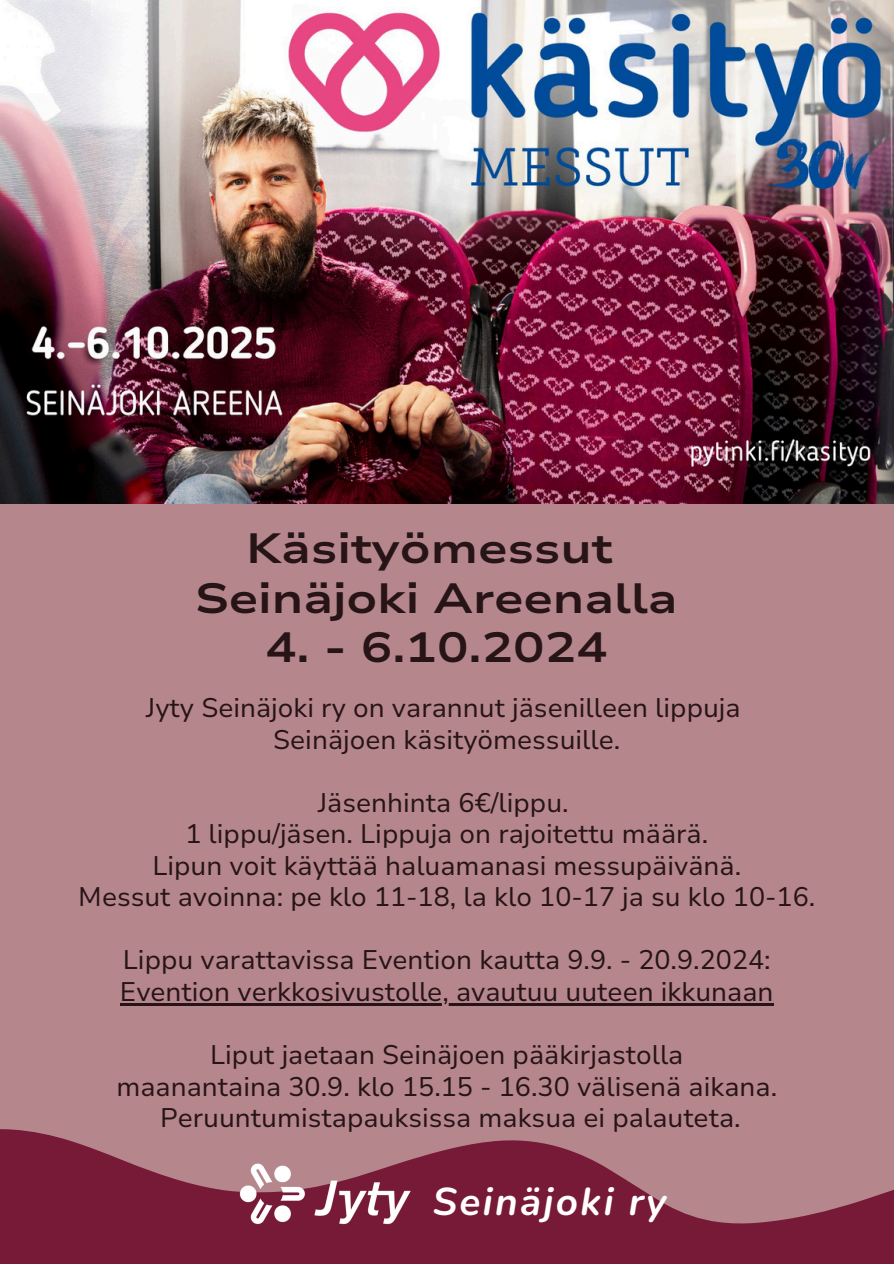
<style>
.page{position:relative;width:894px;height:1264px;background:#fff}
.page>*{position:absolute;margin:0;border:0;box-sizing:border-box;transform-origin:0 0}
.t1{font:700 42.15px/49.5px "Nunito Sans 10 pt Expanded";color:#271417;text-align:center}
.t2{font:italic 700 38.7px "Nunito";letter-spacing:.06em;color:#fff}
.t3{font:26.85px "Nunito Sans 10 pt";color:#271417}
</style>
<div class="page">
<div style="left:0;top:0;width:893px;height:1263px;background:#b5878c"></div>
<svg style="left:0;top:1129px;width:584px;height:27px"></svg>
<svg style="left:0;top:1156px;width:893px;height:107px;fill:#771a38"></svg>
<img style="left:0;top:0;width:893px;height:503px">
<hr style="left:120px;top:1003px;width:653px;height:2px;background:#271417">
<img style="left:227px;top:1129px;width:192px;height:133px">
<p class="t1" style="left:195px;top:525px;width:484px">Käsityömessut<br>Seinäjoki Areenalla</p>
<p class="t1" style="left:265px;top:624px;width:344px">4. - 6.10.2024</p>
<p class="t3" style="left:146px;top:690px;width:596px">Jyty Seinäjoki ry on varannut jäsenilleen lippuja</p>
<p class="t3" style="left:273px;top:721px;width:348px">Seinäjoen käsityömessuille.</p>
<p class="t3" style="left:317px;top:784px;width:252px">Jäsenhinta 6€/lippu.</p>
<p class="t3" style="left:185px;top:816px;width:524px">1 lippu/jäsen. Lippuja on rajoitettu määrä.</p>
<p class="t3" style="left:152px;top:847px;width:590px">Lipun voit käyttää haluamanasi messupäivänä.</p>
<p class="t3" style="left:78px;top:879px;width:738px">Messut avoinna: pe klo 11-18, la klo 10-17 ja su klo 10-16.</p>
<p class="t3" style="left:123px;top:942px;width:649px">Lippu varattavissa Evention kautta 9.9. - 20.9.2024:</p>
<p class="t3" style="left:120px;top:973px;width:655px">Evention verkkosivustolle, avautuu uuteen ikkunaan</p>
<p class="t3" style="left:210px;top:1036px;width:474px">Liput jaetaan Seinäjoen pääkirjastolla</p>
<p class="t3" style="left:116px;top:1068px;width:662px">maanantaina 30.9. klo 15.15 - 16.30 välisenä aikana.</p>
<p class="t3" style="left:160px;top:1099px;width:582px">Peruuntumistapauksissa maksua ei palauteta.</p>
<p class="t2" style="left:433px;top:1176px;width:235px">Seinäjoki ry</p>
</div>
